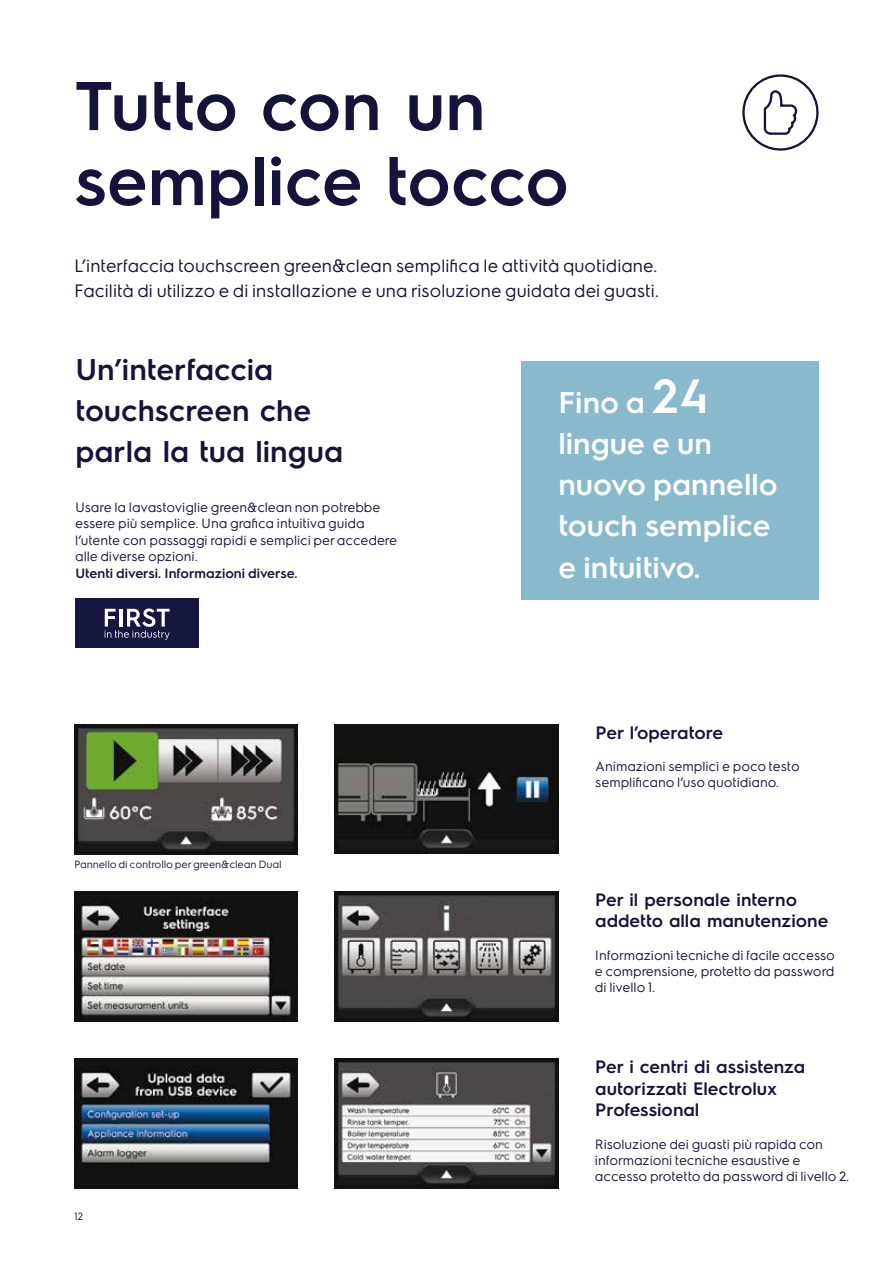
<style>
.page{position:relative;width:893px;height:1263px;background:#fff}
.page>*{position:absolute;margin:0;border:0;box-sizing:border-box;transform-origin:0 0}
.t1{font:600 69px/75px "Electrolux Sans";color:#14133b}
.t2{font:600 30px/41.2px "Electrolux Sans";color:#fff}
.t3{font:600 30px/41.2px "Electrolux Sans";color:#14133b}
.t4{font:18px/24.8px "Electrolux Sans";color:#14133b}
.t5{font:600 18px/21.6px "Electrolux Sans";color:#14133b}
.t6{font:13.5px/16.2px "Electrolux Sans";color:#14133b}
.t7{font:600 13.5px "Electrolux Sans";color:#14133b}
.t8{font:10.5px "Electrolux Sans";color:#14133b}
.s1{font-size:48px}
</style>
<div class="page">
<div style="left:521px;top:362px;width:298px;height:238px;background:#89b9cd"></div>
<div style="left:75px;top:598px;width:124px;height:50px;background:#161741"></div>
<svg style="left:105px;top:608px;width:65px;height:32px"></svg>
<img style="left:74px;top:724px;width:224px;height:130px">
<svg style="left:763px;top:90px;width:35px;height:45px"></svg>
<div style="left:742px;top:74px;width:77px;height:77px;border:2px solid #14133b;border-radius:50%"></div>
<img style="left:74px;top:1058px;width:224px;height:130px">
<img style="left:335px;top:1058px;width:223px;height:130px">
<img style="left:74px;top:891px;width:224px;height:130px">
<img style="left:335px;top:891px;width:223px;height:130px">
<img style="left:335px;top:724px;width:223px;height:129px">
<h1 class="t1" style="left:74px;top:64px;width:496px">Tutto con un semplice tocco</h1>
<h3 class="t4" style="left:74px;top:253px;width:586px">L’interfaccia touchscreen green&amp;clean semplifica le attività quotidiane.<br>Facilità di utilizzo e di installazione e una risoluzione guidata dei guasti.</h3>
<h2 class="t3" style="left:75px;top:347px;width:269px">Un’interfaccia touchscreen che parla la tua lingua</h2>
<p class="t6" style="left:75px;top:498px;width:323px">Usare la lavastoviglie green&amp;clean non potrebbe essere più semplice. Una grafica intuitiva guida l’utente con passaggi rapidi e semplici per accedere alle diverse opzioni.</p>
<p class="t7" style="left:75px;top:563px;width:224px">Utenti diversi. Informazioni diverse.</p>
<p class="t8" style="left:74px;top:856px;width:209px">Pannello di controllo per green&amp;clean Dual</p>
<p class="t8" style="left:74px;top:1209px;width:11px">12</p>
<h2 class="t2" style="left:558px;top:380px;width:221px">Fino a <span class="s1">24 </span>lingue e un nuovo pannello touch semplice e intuitivo.</h2>
<h3 class="t5" style="left:596px;top:720px;width:129px">Per l’operatore</h3>
<p class="t6" style="left:596px;top:757px;width:206px">Animazioni semplici e poco testo semplificano l’uso quotidiano.</p>
<h3 class="t5" style="left:595px;top:887px;width:235px">Per il personale interno addetto alla manutenzione</h3>
<p class="t6" style="left:595px;top:946px;width:241px;text-align:justify">Informazioni tecniche di facile accesso e comprensione, protetto da password di livello 1.</p>
<h3 class="t5" style="left:595px;top:1055px;width:211px">Per i centri di assistenza autorizzati Electrolux<br>Professional</h3>
<p class="t6" style="left:595px;top:1135px;width:256px">Risoluzione dei guasti più rapida con informazioni tecniche esaustive e accesso protetto da password di livello 2.</p>
</div>
